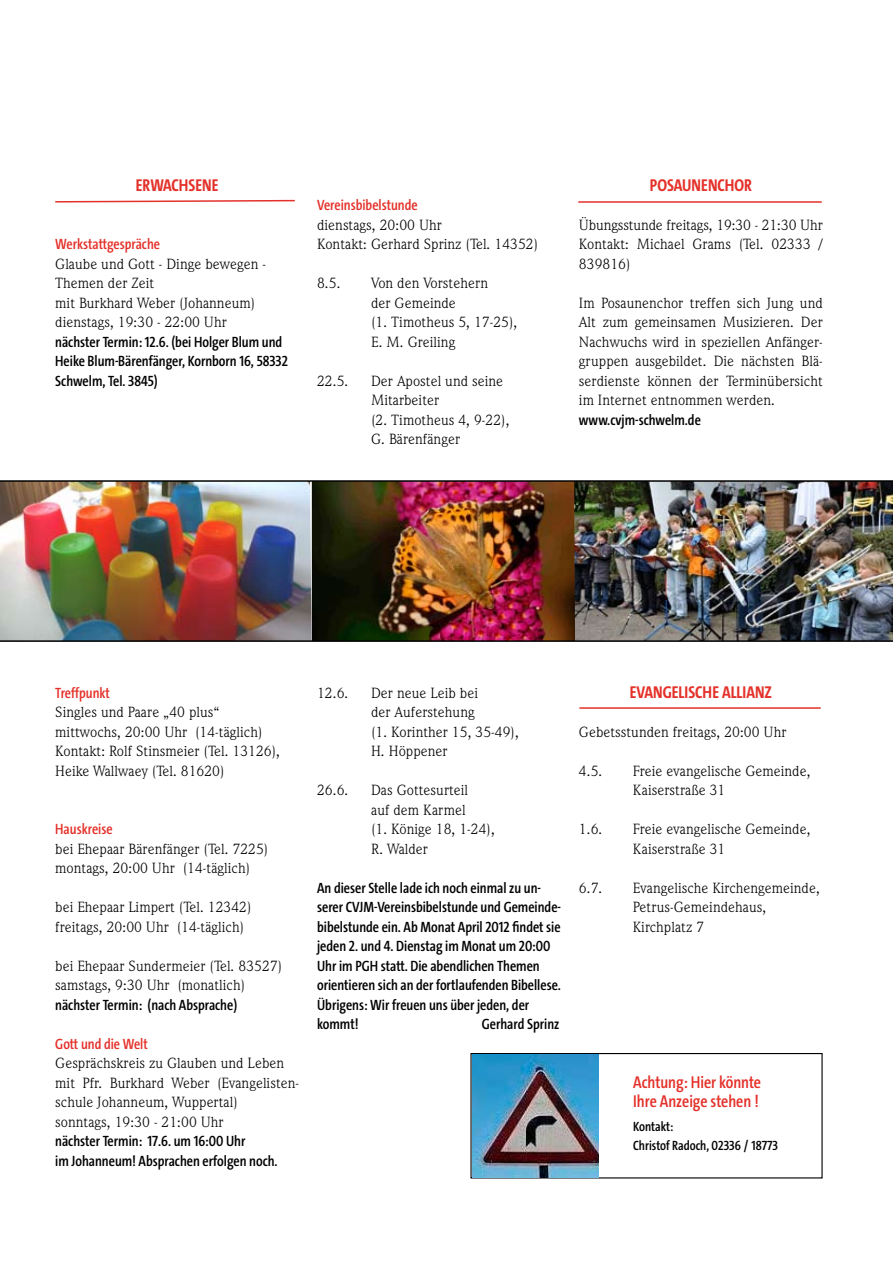
<style>
.page{position:relative;width:893px;height:1263px;background:#fff}
.page>*{position:absolute;margin:0;border:0;box-sizing:border-box;transform-origin:0 0}
.t1{font:700 17.25px "The Sans Cd OF7";color:#e4312a}
.t2{font:600 17.25px/19.5px "The Sans Cd OF6";color:#e4312a}
.t3{font:15px/19.5px "Weidemann IT Cby BT";color:#000}
.t4{font:600 15px/19.5px "The Sans Cd OF6";color:#000}
.t5{font:600 15px "The Sans Cd OF6";color:#e4312a}
.t6{font:600 13.5px/19.5px "The Sans Cd OF6";color:#000}
</style>
<div class="page">
<svg style="left:55px;top:199px;width:240px;height:4px"></svg>
<hr style="left:579px;top:707px;width:242px;height:2px;background:#e4312a">
<hr style="left:578px;top:201px;width:244px;height:2px;background:#e4312a">
<img style="left:0;top:480px;width:893px;height:162px">
<div style="left:470px;top:1053px;width:353px;height:125px;border:1px solid #000"></div>
<img style="left:472px;top:1054px;width:126px;height:124px">
<p class="t1" style="left:136px;top:176px;width:84px">ERWACHSENE</p>
<p class="t5" style="left:55px;top:237px;width:106px">Werkstattgespräche</p>
<p class="t3" style="left:55px;top:253px;width:212px">Glaube und Gott - Dinge bewegen -<br>Themen der Zeit<br>mit Burkhard Weber (Johanneum) dienstags, 19:30 - 22:00 Uhr</p>
<p class="t4" style="left:55px;top:332px;width:234px">nächster Termin: 12.6. (bei Holger Blum und<br>Heike Blum-Bärenfänger, Kornborn 16, 58332<br>Schwelm, Tel. 3845)</p>
<p class="t5" style="left:317px;top:198px;width:102px">Vereinsbibelstunde</p>
<p class="t3" style="left:317px;top:214px;width:223px">dienstags, 20:00 Uhr<br>Kontakt: Gerhard Sprinz (Tel. 14352)</p>
<p class="t3" style="left:317px;top:273px;width:25px">8.5.</p>
<p class="t3" style="left:371px;top:273px;width:148px">Von den Vorstehern<br>der Gemeinde<br>(1. Timotheus 5, 17-25),<br>E. M. Greiling</p>
<p class="t3" style="left:317px;top:370px;width:33px">22.5.</p>
<p class="t3" style="left:371px;top:370px;width:140px">Der Apostel und seine<br>Mitarbeiter<br>(2. Timotheus 4, 9-22),<br>G. Bärenfänger</p>
<p class="t1" style="left:650px;top:176px;width:103px">POSAUNENCHOR</p>
<p class="t3" style="left:579px;top:214px;width:245px;text-align:justify">Übungsstunde freitags, 19:30 - 21:30 Uhr Kontakt: Michael Grams (Tel. 02333 / 839816)</p>
<p class="t3" style="left:579px;top:292px;width:245px;text-align:justify">Im Posaunenchor treffen sich Jung und Alt zum gemeinsamen Musizieren. Der Nachwuchs wird in speziellen Anfänger&shy;gruppen ausgebildet. Die nächsten Blä&shy;serdienste können der Terminübersicht im Internet entnommen werden.</p>
<p class="t4" style="left:579px;top:410px;width:123px">www.cvjm-schwelm.de</p>
<p class="t5" style="left:55px;top:685px;width:56px">Treffpunkt</p>
<p class="t3" style="left:55px;top:702px;width:226px">Singles und Paare „40 plus“ mittwochs, 20:00 Uhr (14-täglich)<br>Kontakt: Rolf Stinsmeier (Tel. 13126),<br>Heike Wallwaey (Tel. 81620)</p>
<p class="t5" style="left:55px;top:822px;width:59px">Hauskreise</p>
<p class="t3" style="left:55px;top:838px;width:215px">bei Ehepaar Bärenfänger (Tel. 7225) montags, 20:00 Uhr (14-täglich)</p>
<p class="t3" style="left:55px;top:897px;width:198px">bei Ehepaar Limpert (Tel. 12342) freitags, 20:00 Uhr (14-täglich)</p>
<p class="t3" style="left:55px;top:955px;width:228px">bei Ehepaar Sundermeier (Tel. 83527) samstags, 9:30 Uhr (monatlich)</p>
<p class="t4" style="left:55px;top:995px;width:183px">nächster Termin: (nach Absprache)</p>
<p class="t5" style="left:55px;top:1036px;width:94px">Gott und die Welt</p>
<p class="t3" style="left:55px;top:1053px;width:245px">Gesprächskreis zu Glauben und Leben mit Pfr. Burkhard Weber (Evangelisten&shy;schule Johanneum, Wuppertal)<br>sonntags, 19:30 - 21:00 Uhr</p>
<p class="t4" style="left:55px;top:1132px;width:224px">nächster Termin: 17.6. um 16:00 Uhr<br>im Johanneum! Absprachen erfolgen noch.</p>
<p class="t3" style="left:317px;top:682px;width:33px">12.6.</p>
<p class="t3" style="left:371px;top:682px;width:149px">Der neue Leib bei<br>der Auferstehung<br>(1. Korinther 15, 35-49),<br>H. Höppener</p>
<p class="t3" style="left:317px;top:780px;width:33px">26.6.</p>
<p class="t3" style="left:371px;top:780px;width:125px">Das Gottesurteil<br>auf dem Karmel<br>(1. Könige 18, 1-24),<br>R. Walder</p>
<p class="t4" style="left:317px;top:878px;width:245px">An dieser Stelle lade ich noch einmal zu un&shy;serer CVJM-Vereinsbibelstunde und Gemeinde&shy;bibelstunde ein. Ab Monat April 2012 findet sie jeden 2. und 4. Dienstag im Monat um 20:00<br>Uhr im PGH statt. Die abendlichen Themen orientieren sich an der fortlaufenden Bibellese.<br>Übrigens: Wir freuen uns über jeden, der kommt!</p>
<p class="t4" style="left:482px;top:1015px;width:79px">Gerhard Sprinz</p>
<p class="t1" style="left:630px;top:683px;width:24px">EVANGELISCHE</p>
<p class="t1" style="left:722px;top:683px;width:17px">ALLIAN</p>
<p class="t1" style="left:764px;top:683px;width:9px">Z</p>
<p class="t3" style="left:579px;top:721px;width:209px">Gebetsstunden freitags, 20:00 Uhr</p>
<p class="t3" style="left:579px;top:760px;width:25px">4.5.</p>
<p class="t3" style="left:633px;top:760px;width:179px">Freie evangelische Gemeinde,<br>Kaiserstraße 31</p>
<p class="t3" style="left:579px;top:819px;width:25px">1.6.</p>
<p class="t3" style="left:633px;top:819px;width:179px">Freie evangelische Gemeinde,<br>Kaiserstraße 31</p>
<p class="t3" style="left:579px;top:877px;width:25px">6.7.</p>
<p class="t3" style="left:633px;top:877px;width:189px">Evangelische Kirchengemeinde,<br>Petrus-Gemeindehaus,<br>Kirchplatz 7</p>
<p class="t2" style="left:633px;top:1073px;width:129px">Achtung: Hier könnte<br>Ihre Anzeige stehen !</p>
<p class="t6" style="left:633px;top:1117px;width:146px">Kontakt:<br>Christof Radoch, 02336 / 18773</p>
</div>
